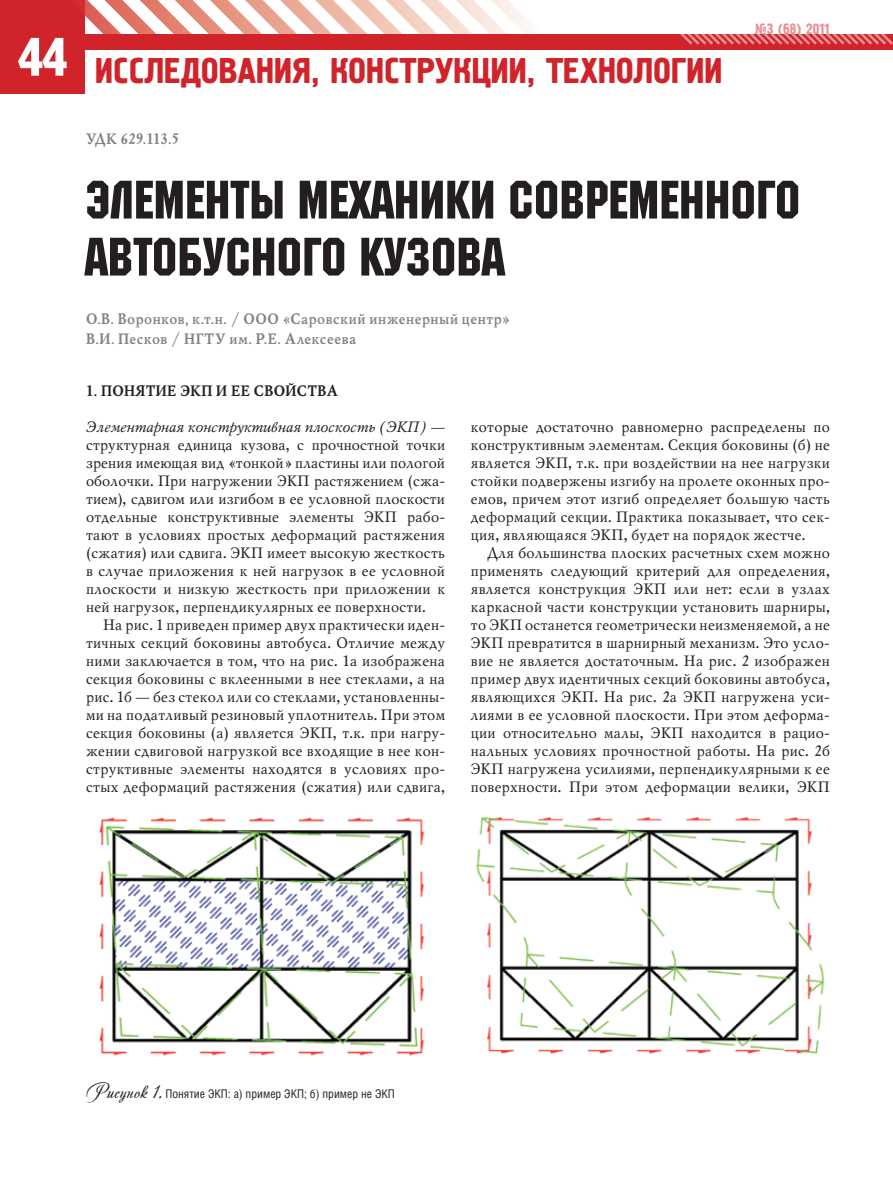
<style>
.page{position:relative;width:893px;height:1191px;background:#fff}
.page>*{position:absolute;margin:0;border:0;box-sizing:border-box;transform-origin:0 0}
._1_ZAGOLOVOK{font:54px/57px "Machine C";color:#231f20}
.KOLONTITUL{font:36px "Pollock 1 C";color:#d1232a}
.TEXT{font:15px/18px "Mysl C";color:#231f20;text-align:justify}
._3_VVOD{font:700 15px/19.5px "Mysl C";letter-spacing:.01em;color:#808285}
.TEXT-2{font:700 15px "Mysl C";color:#231f20}
._3_VVOD-2{font:700 15px "Mysl C";letter-spacing:-.015em;color:#808285}
.t1{font:15px "Pollock 1 C";color:#d1232a}
.PODPIS{font:12px "Helios Cond";color:#231f20}
.s1{font-style:italic}
.s2{font-family:"Andantinoscript";font-size:21px}
</style>
<div class="page">
<div style="left:0;top:0;width:85px;height:94px;background:#d1232a"></div>
<svg style="left:82px;top:0;width:445px;height:34px"></svg>
<div style="left:81px;top:34px;width:812px;height:16px;background:#d1232a"></div>
<svg style="left:680px;top:34px;width:213px;height:11px"></svg>
<img style="left:99px;top:817px;width:725px;height:239px">
<p class="KOLONTITUL" style="left:18px;top:51px;width:706px"><sup>44</sup> ИССЛЕДОВАНИЯ, КОНСТРУКЦИИ, ТЕХНОЛОГИИ</p>
<p class="_3_VVOD-2" style="left:85px;top:131px;width:95px">УДК 629.113.5</p>
<p class="t1" style="left:754px;top:21px;width:76px">№3 (68) 2011</p>
<p class="_1_ZAGOLOVOK" style="left:85px;top:169px;width:717px">ЭЛЕМЕНТЫ МЕХАНИКИ СОВРЕМЕННОГО<br>АВТОБУСНОГО КУЗОВА</p>
<p class="_3_VVOD" style="left:85px;top:310px;width:425px">О.В. Воронков, к.т.н. / ООО «Саровский инженерный центр»<br>В.И. Песков / НГТУ им. Р.Е. Алексеева</p>
<p class="TEXT-2" style="left:85px;top:383px;width:253px">1. ПОНЯТИЕ ЭКП И ЕЕ СВОЙСТВА</p>
<p class="TEXT" style="left:85px;top:418px;width:361px"><span class="s1">Элементарная конструктивная плоскость (ЭКП) — </span>структурная единица кузова, с прочностной точки зрения имеющая вид «тонкой» пластины или пологой оболочки. При нагружении ЭКП растяжением (сжа&shy;тием), сдвигом или изгибом в ее условной плоскости отдельные конструктивные элементы ЭКП рабо&shy;тают в условиях простых деформаций растяжения (сжатия) или сдвига. ЭКП имеет высокую жесткость в случае приложения к ней нагрузок в ее условной плоскости и низкую жесткость при приложении к ней нагрузок, перпендикулярных ее поверхности.</p>
<p class="TEXT" style="left:85px;top:616px;width:361px;text-indent:17px">На рис. 1 приведен пример двух практически иден&shy;тичных секций боковины автобуса. Отличие между ними заключается в том, что на рис. 1а изображена секция боковины с вклеенными в нее стеклами, а на рис. 1б — без стекол или со стеклами, установленны&shy;ми на податливый резиновый уплотнитель. При этом секция боковины (а) является ЭКП, т.к. при нагру&shy;жении сдвиговой нагрузкой все входящие в нее кон&shy;структивные элементы находятся в условиях про&shy;стых деформаций растяжения (сжатия) или сдвига,</p>
<p class="TEXT" style="left:470px;top:418px;width:361px">которые достаточно равномерно распределены по конструктивным элементам. Секция боковины (б) не является ЭКП, т.к. при воздействии на нее нагрузки стойки подвержены изгибу на пролете оконных про&shy;емов, причем этот изгиб определяет большую часть деформаций секции. Практика показывает, что сек&shy;ция, являющаяся ЭКП, будет на порядок жестче.</p>
<p class="TEXT" style="left:470px;top:544px;width:361px;text-indent:17px">Для большинства плоских расчетных схем можно применять следующий критерий для определения, является конструкция ЭКП или нет: если в узлах каркасной части конструкции установить шарниры, то ЭКП останется геометрически неизменяемой, а не ЭКП превратится в шарнирный механизм. Это усло&shy;вие не является достаточным. На рис. 2 изображен пример двух идентичных секций боковины автобуса, являющихся ЭКП. На рис. 2а ЭКП нагружена уси&shy;лиями в ее условной плоскости. При этом деформа&shy;ции относительно малы, ЭКП находится в рацио&shy;нальных условиях прочностной работы. На рис. 2б ЭКП нагружена усилиями, перпендикулярными к ее поверхности. При этом деформации велики, ЭКП</p>
<p class="PODPIS" style="left:85px;top:1087px;width:311px"><span class="s2">Рисунок 1.</span> Понятие ЭКП: а) пример ЭКП; б) пример не ЭКП</p>
</div>
